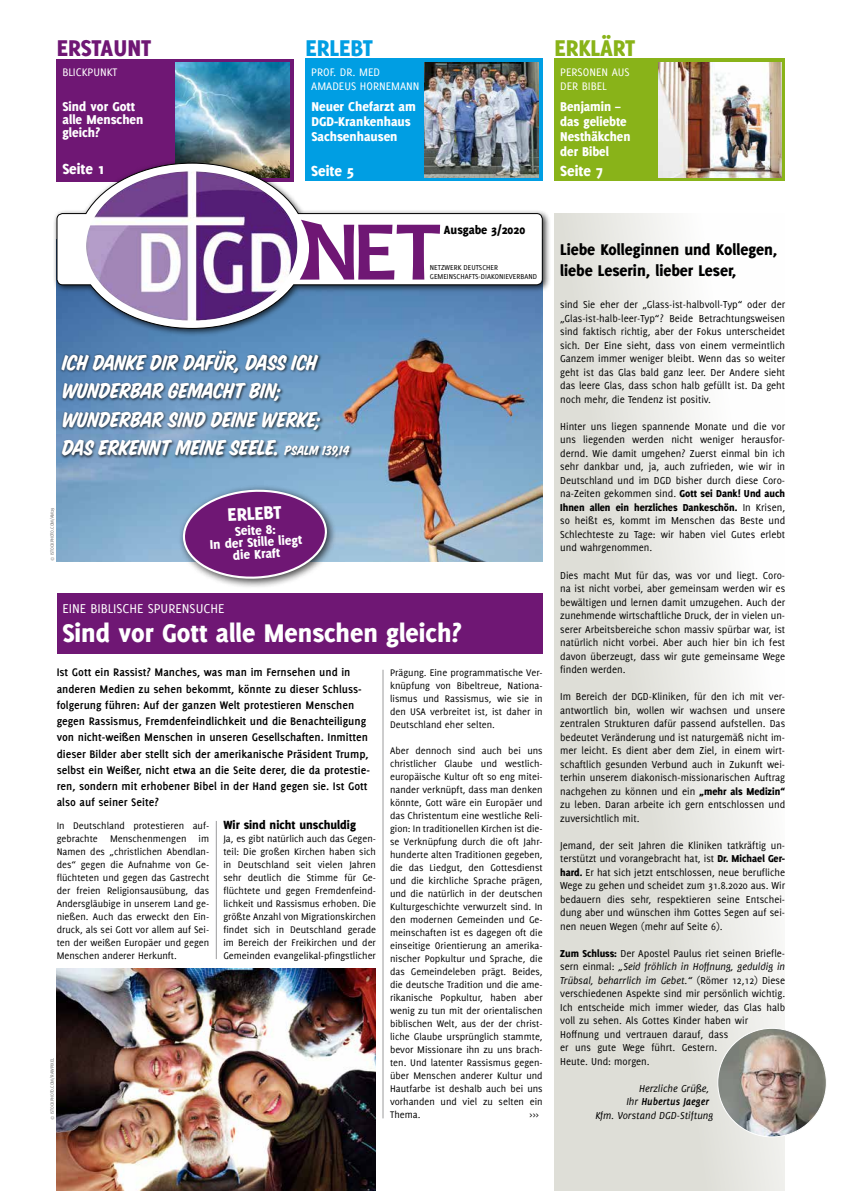
<style>
.page{position:relative;width:842px;height:1191px;background:#fff}
.page>*{position:absolute;margin:0;border:0;box-sizing:border-box;transform-origin:0 0}
.t1{font:800 28px "Delicious";color:#fff}
.t2{font:800 25px "Delicious";color:#6f1774}
.t3{font:800 25px "Delicious";color:#89b319}
.t4{font:800 25px "Delicious";color:#009ee3}
.t5{font:23.7px/28.4px "House Slant";letter-spacing:-.005em;color:#fff}
.t6{font:800 20px "Delicious";color:#fff}
.t7{font:800 17px/21.7px "Delicious";color:#000}
.t8{font:800 16px "Delicious";color:#fff}
.t9{font:800 14px/15.2px "Delicious";color:#fff}
.t10{font:14px "Delicious";color:#fff}
.t11{font:800 13px "Delicious";color:#000}
.t12{font:700 12px/16.2px "Delicious";color:#000}
.t13{font:12px/14.4px "Delicious";color:#fff}
.t14{font:11px/13.5px "Delicious";color:#000;text-align:justify}
.t15{font:italic 11px "Delicious";color:#000}
.t16{font:italic 700 11px "Delicious";color:#000}
.t17{font:10.5px/13px "Delicious";color:#000;text-align:justify}
.t18{font:7.8px/9.4px "Delicious";color:#000}
.t19{font:5px "Delicious";color:#6e6e6e}
.s1{font-size:14.8px}
.s2{font-weight:800}
.s3{font-style:italic}
.s4{font-weight:400}
</style>
<div class="page">
<img style="left:57px;top:968px;width:319px;height:223px">
<img style="left:57px;top:337px;width:486px;height:224px">
<div style="left:57px;top:593px;width:486px;height:60px;background:#6f1774"></div>
<div style="left:57px;top:59px;width:237px;height:122px;background:#6f1774"></div>
<img style="left:175px;top:63px;width:114px;height:96px">
<div style="left:306px;top:59px;width:237px;height:122px;background:#009ee3"></div>
<div style="left:554px;top:59px;width:231px;height:122px;background:#89b319"></div>
<svg style="left:554px;top:213px;width:231px;height:978px"></svg>
<img style="left:424px;top:63px;width:115px;height:96px">
<img style="left:658px;top:63px;width:124px;height:115px">
<div style="left:53px;top:159px;width:498px;height:178px;background:#000;opacity:.75"></div>
<svg style="left:56px;top:162px;width:487px;height:167px"></svg>
<img style="left:86px;top:171px;width:213px;height:150px">
<svg style="left:300px;top:220px;width:140px;height:59px"></svg>
<div style="left:178px;top:484px;width:159px;height:105px;background:#000;opacity:.75"></div>
<svg style="left:183px;top:489px;width:144px;height:91px;background:#834a8f"></svg>
<img style="left:718px;top:1028px;width:108px;height:108px;border-radius:54px">
<hr style="left:383px;top:669px;width:1px;height:449px;background:#9c9c9d">
<div style="left:60px;top:348px;width:293px;height:112px;background:#000;opacity:.75"></div>
<hr style="left:216px;top:821px;width:1px;height:138px;background:#9c9c9d">
<h2 class="t2" style="left:57px;top:34px;width:96px">ERSTAUNT</h2>
<h2 class="t4" style="left:306px;top:34px;width:69px">ERLEBT</h2>
<h2 class="t3" style="left:554px;top:34px;width:82px">ERKLÄRT</h2>
<p class="t13" style="left:62px;top:64px;width:57px">BLICKPUNKT</p>
<p class="t13" style="left:311px;top:64px;width:110px">PROF. DR. MED<br>AMADEUS HORNEMANN</p>
<p class="t13" style="left:560px;top:64px;width:71px">PERSONEN AUS<br>DER BIBEL</p>
<p class="t9" style="left:63px;top:99px;width:82px;line-height:13.2px">Sind vor Gott alle Menschen gleich?</p>
<p class="t9" style="left:311px;top:98px;width:106px">Neuer Chefarzt am<br>DGD-Krankenhaus<br>Sachsenhausen</p>
<p class="t9" style="left:560px;top:98px;width:72px">Benjamin – das geliebte<br>Nesthäkchen der Bibel</p>
<h3 class="t8" style="left:62px;top:160px;width:44px">Seite 1</h3>
<h3 class="t8" style="left:311px;top:161px;width:44px">Seite 5</h3>
<h3 class="t8" style="left:560px;top:161px;width:44px">Seite 7</h3>
<h3 class="t5" style="left:62px;top:348px;width:289px">ICH DANKE DIR DAFÜR, DASS ICH<br>WUNDERBAR GEMACHT BIN;<br>WUNDERBAR SIND DEINE WERKE;<br>DAS ERKENNT MEINE SEELE. <span class="s1">PSALM 139,14</span></h3>
<p class="t19" style="left:49px;top:561px;width:55px;rotate:-90deg">© ISTOCKPHOTO.COM/AM29</p>
<h3 class="t6" style="left:227px;top:503px;width:56px;rotate:-3deg">ERLEBT</h3>
<p class="t9" style="left:209px;top:526px;width:94px;line-height:12px;text-align:center;rotate:-3deg">Seite 8:<br>In der Stille liegt die Kraft</p>
<p class="t11" style="left:444px;top:222px;width:83px">Ausgabe 3/2020</p>
<p class="t18" style="left:430px;top:262px;width:109px">NETZWERK DEUTSCHER<br>GEMEINSCHAFTS-DIAKONIEVERBAND</p>
<p class="t10" style="left:62px;top:601px;width:164px">EINE BIBLISCHE SPURENSUCHE</p>
<h1 class="t1" style="left:62px;top:617px;width:401px">Sind vor Gott alle Menschen gleich?</h1>
<p class="t12" style="left:57px;top:664px;width:315px">Ist Gott ein Rassist? Manches, was man im Fernsehen und in anderen Medien zu sehen bekommt, könnte zu dieser Schluss&shy;folgerung führen: Auf der ganzen Welt protestieren Menschen gegen Rassismus, Fremdenfeindlichkeit und die Benachteiligung von nicht-weißen Menschen in unseren Gesellschaften. Inmitten dieser Bilder aber stellt sich der amerikanische Präsident Trump, selbst ein Weißer, nicht etwa an die Seite derer, die da protestie&shy;ren, sondern mit erhobener Bibel in der Hand gegen sie. Ist Gott also auf seiner Seite?</p>
<p class="t17" style="left:57px;top:819px;width:154px">In Deutschland protestieren auf&shy;gebrachte Menschenmengen im Namen des „christlichen Abendlan&shy;des“ gegen die Aufnahme von Ge&shy;flüchteten und gegen das Gastrecht der freien Religionsausübung, das Andersgläubige in unserem Land ge&shy;nießen. Auch das erweckt den Ein&shy;druck, als sei Gott vor allem auf Sei&shy;ten der weißen Europäer und gegen Menschen anderer Herkunft.</p>
<p class="t11" style="left:223px;top:817px;width:134px">Wir sind nicht unschuldig</p>
<p class="t17" style="left:223px;top:832px;width:154px">Ja, es gibt natürlich auch das Gegen&shy;teil: Die großen Kirchen haben sich in Deutschland seit vielen Jahren sehr deutlich die Stimme für Ge&shy;flüchtete und gegen Fremdenfeind&shy;lichkeit und Rassismus erhoben. Die größte Anzahl von Migrationskirchen findet sich in Deutschland gerade im Bereich der Freikirchen und der Gemeinden evangelikal-pfingstlicher</p>
<p class="t19" style="left:49px;top:1120px;width:63px;rotate:-90deg">© ISTOCKPHOTO.COM/RAWPIXEL</p>
<p class="t17" style="left:390px;top:666px;width:154px">Prägung. Eine programmatische Ver&shy;knüpfung von Bibeltreue, Nationa&shy;lismus und Rassismus, wie sie in den USA verbreitet ist, ist daher in Deutschland eher selten.</p>
<p class="t17" style="left:390px;top:744px;width:154px">Aber dennoch sind auch bei uns christlicher Glaube und westlich&shy;europäische Kultur oft so eng mitei&shy;nander verknüpft, dass man denken könnte, Gott wäre ein Europäer und das Christentum eine westliche Reli&shy;gion: In traditionellen Kirchen ist die&shy;se Verknüpfung durch die oft Jahr&shy;hunderte alten Traditionen gegeben, die das Liedgut, den Gottesdienst und die kirchliche Sprache prägen, und die natürlich in der deutschen Kulturgeschichte verwurzelt sind. In den modernen Gemeinden und Ge&shy;meinschaften ist es dagegen oft die einseitige Orientierung an amerika&shy;nischer Popkultur und Sprache, die das Gemeindeleben prägt. Beides, die deutsche Tradition und die ame&shy;rikanische Popkultur, haben aber wenig zu tun mit der orientalischen biblischen Welt, aus der der christ&shy;liche Glaube ursprünglich stammte, bevor Missionare ihn zu uns brach&shy;ten. Und latenter Rassismus gegen&shy;über Menschen anderer Kultur und Hautfarbe ist deshalb auch bei uns vorhanden und viel zu selten ein Thema.</p>
<p class="t17" style="left:530px;top:1108px;width:11px">&gt;&gt;&gt;</p>
<h3 class="t7" style="left:560px;top:238px;width:219px">Liebe Kolleginnen und Kollegen, liebe Leserin, lieber Leser,</h3>
<p class="t14" style="left:560px;top:298px;width:227px">sind Sie eher der „Glass-ist-halbvoll-Typ“ oder der „Glas-ist-halb-leer-Typ“? Beide Betrachtungsweisen sind faktisch richtig, aber der Fokus unterscheidet sich. Der Eine sieht, dass von einem vermeintlich Ganzem immer weniger bleibt. Wenn das so weiter geht ist das Glas bald ganz leer. Der Andere sieht das leere Glas, dass schon halb gefüllt ist. Da geht noch mehr, die Tendenz ist positiv.</p>
<p class="t14" style="left:560px;top:419px;width:227px">Hinter uns liegen spannende Monate und die vor uns liegenden werden nicht weniger herausfor&shy;dernd. Wie damit umgehen? Zuerst einmal bin ich sehr dankbar und, ja, auch zufrieden, wie wir in Deutschland und im DGD bisher durch diese Coro&shy;na-Zeiten gekommen sind. <span class="s2">Gott sei Dank! Und auch Ihnen allen ein herzliches Dankeschön.</span> In Krisen, so heißt es, kommt im Menschen das Beste und Schlechteste zu Tage: wir haben viel Gutes erlebt und wahrgenommen.</p>
<p class="t14" style="left:560px;top:568px;width:227px">Dies macht Mut für das, was vor und liegt. Coro&shy;na ist nicht vorbei, aber gemeinsam werden wir es bewältigen und lernen damit umzugehen. Auch der zunehmende wirtschaftliche Druck, der in vielen un&shy;serer Arbeitsbereiche schon massiv spürbar war, ist natürlich nicht vorbei. Aber auch hier bin ich fest davon überzeugt, dass wir gute gemeinsame Wege finden werden.</p>
<p class="t14" style="left:560px;top:689px;width:227px">Im Bereich der DGD-Kliniken, für den ich mit ver&shy;antwortlich bin, wollen wir wachsen und unsere zentralen Strukturen dafür passend aufstellen. Das bedeutet Veränderung und ist naturgemäß nicht im&shy;mer leicht. Es dient aber dem Ziel, in einem wirt&shy;schaftlich gesunden Verbund auch in Zukunft wei&shy;terhin unserem diakonisch-missionarischen Auftrag nachgehen zu können und ein <span class="s2">„mehr als Medizin“ </span>zu leben. Daran arbeite ich gern entschlossen und zuversichtlich mit.</p>
<p class="t14" style="left:560px;top:838px;width:227px">Jemand, der seit Jahren die Kliniken tatkräftig un&shy;terstützt und vorangebracht hat, ist <span class="s2">Dr. Michael Ger&shy;hard.</span> Er hat sich jetzt entschlossen, neue berufliche Wege zu gehen und scheidet zum 31.8.2020 aus. Wir bedauern dies sehr, respektieren seine Entschei&shy;dung aber und wünschen ihm Gottes Segen auf sei&shy;nen neuen Wegen (mehr auf Seite 6).</p>
<p class="t14" style="left:560px;top:946px;width:227px;text-align:left"><span class="s2">Zum Schluss:</span> Der Apostel Paulus riet seinen Briefle&shy;sern einmal: <span class="s3">„Seid fröhlich in Hoffnung, geduldig in Trübsal, beharrlich im Gebet.“</span> (Römer 12,12) Diese verschiedenen Aspekte sind mir persönlich wichtig.<br>Ich entscheide mich immer wieder, das Glas halb voll zu sehen. Als Gottes Kinder haben wir Hoffnung und vertrauen darauf, dass<br>er uns gute Wege führt. Gestern.<br>Heute. Und: morgen.</p>
<p class="t15" style="left:639px;top:1081px;width:72px">Herzliche Grüße,</p>
<p class="t16" style="left:626px;top:1095px;width:84px"><span class="s4">Ihr</span> Hubertus Jaeger</p>
<p class="t15" style="left:595px;top:1108px;width:119px">Kfm. Vorstand DGD-Stiftung</p>
</div>
